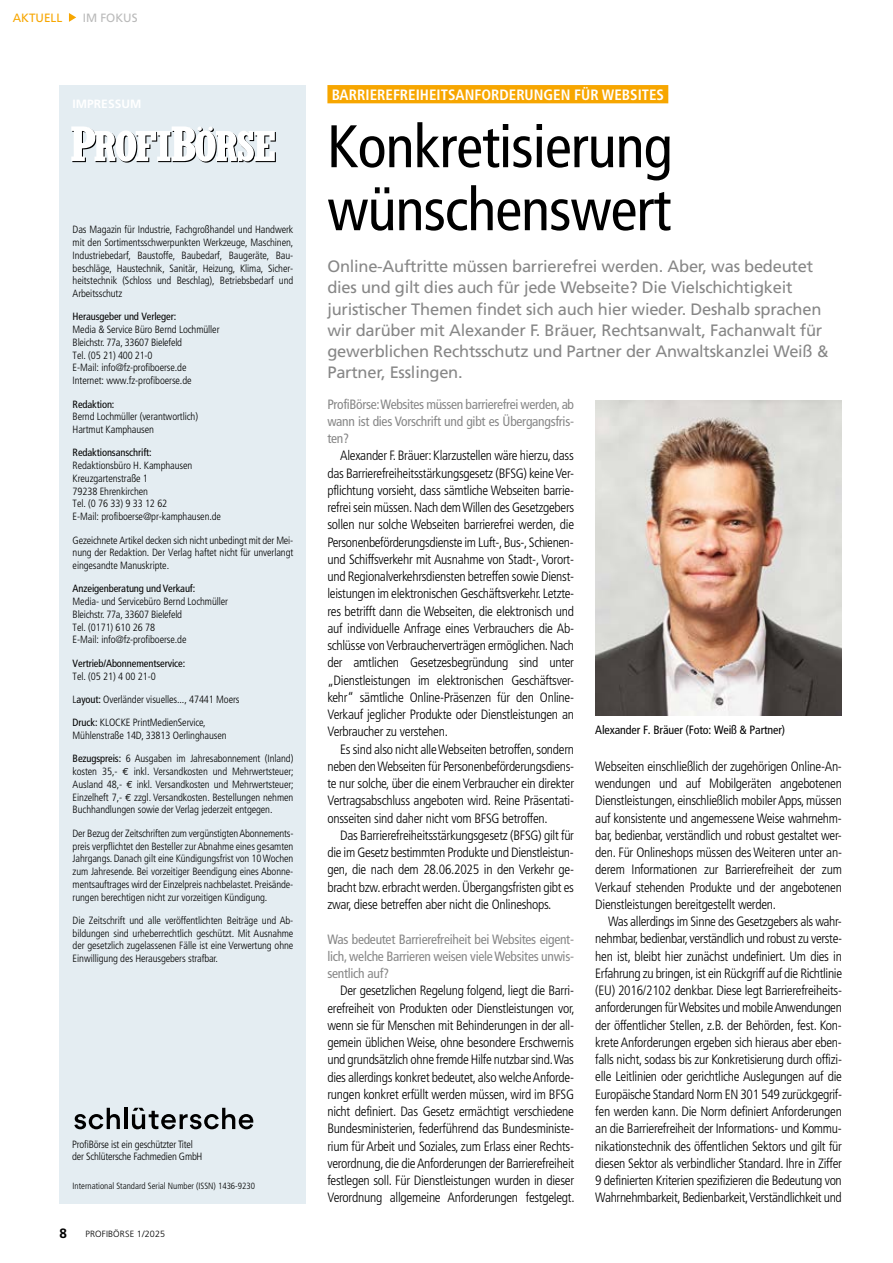
<style>
.page{position:relative;width:893px;height:1263px;background:#fff}
.page>*{position:absolute;margin:0;border:0;box-sizing:border-box;transform-origin:0 0}
.t1{font:condensed 60px/63px "Frutigercondensed 57";letter-spacing:-.015em;color:#000}
.t2{font:16.5px/21px "Frutiger";letter-spacing:-.015em;color:#878787}
.t3{font:15px "Frutigercondensed 67 Bold Cond";color:#fff}
.t4{font:13.5px/17.2px "Frutigercondensed 47 Light Cond";letter-spacing:-.02em;color:#000;text-align:justify}
.t5{font:condensed 13.5px/17.2px "Frutigercondensed 57";letter-spacing:-.02em;color:#878787;text-align:justify}
.t6{font:700 13.5px "Frutiger";color:#000}
.t7{font:condensed 12px "Frutigercondensed 57";letter-spacing:-.01em;color:#000}
.t8{font:700 12px "Frutiger";color:#fff}
.t9{font:12px "Frutiger";color:#f7a600}
.t10{font:12px "Frutiger";color:#bababa}
.t11{font:10.5px/12.8px "Frutigercondensed 47 Light Cond";letter-spacing:-.01em;color:#000}
.t12{font:condensed 10.5px "Frutigercondensed 57";letter-spacing:-.01em;color:#000}
.t13{font:9px "Frutigercondensed 47 Light Cond";color:#000}
.t14{font:300 9px "Frutiger";letter-spacing:.015em;color:#000}
.s1{font-family:"Frutigercondensed 57";font-stretch:condensed}
.s2{font-family:"Euro Mono"}
</style>
<div class="page">
<svg style="left:69px;top:13px;width:7px;height:9px"></svg>
<div style="left:60px;top:85px;width:246px;height:1118px;background:#e4edf2"></div>
<svg style="left:71px;top:126px;width:205px;height:37px"></svg>
<hr style="left:124px;top:1108px;width:4px;height:21px;background:#000">
<svg style="left:74px;top:1108px;width:46px;height:21px"></svg>
<svg style="left:132px;top:1108px;width:121px;height:21px"></svg>
<div style="left:327px;top:85px;width:341px;height:18px;background:#f7a600"></div>
<img style="left:595px;top:400px;width:247px;height:315px">
<p class="t9" style="left:13px;top:11px;width:51px">AKTUELL</p>
<p class="t10" style="left:83px;top:11px;width:56px">IM FOKUS</p>
<p class="t8" style="left:73px;top:97px;width:70px">IMPRESSUM</p>
<p class="t11" style="left:73px;top:223px;width:222px;text-align:justify">Das Magazin für Industrie, Fachgroßhandel und Handwerk mit den Sortimentsschwerpunkten Werkzeuge, Maschinen, Industriebedarf, Baustoffe, Baubedarf, Baugeräte, Bau&shy;beschläge, Haustechnik, Sanitär, Heizung, Klima, Sicher&shy;heitstechnik (Schloss und Beschlag), Betriebsbedarf und Arbeitsschutz</p>
<p class="t12" style="left:73px;top:311px;width:105px">Herausgeber und Verleger:</p>
<p class="t11" style="left:73px;top:323px;width:148px">Media &amp; Service Büro Bernd Lochmüller<br>Bleichstr. 77a, 33607 Bielefeld<br>Tel. (05 21) 400 21-0<br>E-Mail: info@fz-profiboerse.de<br>Internet: www.fz-profiboerse.de</p>
<p class="t12" style="left:73px;top:398px;width:43px">Redaktion:</p>
<p class="t11" style="left:73px;top:410px;width:127px">Bernd Lochmüller (verantwortlich)<br>Hartmut Kamphausen</p>
<p class="t12" style="left:73px;top:447px;width:81px">Redaktionsanschrift:</p>
<p class="t11" style="left:73px;top:459px;width:150px">Redaktionsbüro H. Kamphausen<br>Kreuzgartenstraße 1<br>79238 Ehrenkirchen<br>Tel. (0 76 33) 9 33 12 62<br>E-Mail: profiboerse@pr-kamphausen.de</p>
<p class="t11" style="left:73px;top:534px;width:222px;text-align:justify">Gezeichnete Artikel decken sich nicht unbedingt mit der Mei&shy;nung der Redaktion. Der Verlag haftet nicht für unverlangt eingesandte Manuskripte.</p>
<p class="t12" style="left:73px;top:583px;width:124px">Anzeigenberatung und Verkauf:</p>
<p class="t11" style="left:73px;top:595px;width:157px">Media- und Servicebüro Bernd Lochmüller<br>Bleichstr. 77a, 33607 Bielefeld<br>Tel. (0171) 610 26 78<br>E-Mail: info@fz-profiboerse.de</p>
<p class="t12" style="left:73px;top:657px;width:114px">Vertrieb/Abonnementservice:</p>
<p class="t11" style="left:73px;top:670px;width:85px">Tel. (05 21) 4 00 21-0</p>
<p class="t11" style="left:73px;top:693px;width:168px">L<span class="s1">ayout:</span> Overländer visuelles..., 47441 Moers</p>
<p class="t11" style="left:73px;top:716px;width:156px"><span class="s1">Druck:</span> KLOCKE PrintMedienService,<br>Mühlenstraße 14D, 33813 Oerlinghausen</p>
<p class="t11" style="left:73px;top:753px;width:223px;text-align:justify"><span class="s1">Bezugspreis:</span> 6 Ausgaben im Jahresabonnement (Inland) kosten 35,- <span class="s2">E</span> inkl. Versandkosten und Mehrwertsteuer; Ausland 48,- <span class="s2">E</span> inkl. Versandkosten und Mehrwertsteuer; Einzelheft 7,- <span class="s2">E</span> zzgl. Versandkosten. Bestellungen nehmen Buchhandlungen sowie der Verlag jederzeit entgegen.</p>
<p class="t11" style="left:73px;top:827px;width:222px;text-align:justify">Der Bezug der Zeitschriften zum vergünstigten Abonnements&shy;preis verpflichtet den Besteller zur Abnahme eines gesamten Jahrgangs. Danach gilt eine Kündigungsfrist von 10 Wochen zum Jahresende. Bei vorzeitiger Beendigung eines Abonne&shy;mentsauftrages wird der Einzelpreis nachbelastet. Preisände&shy;rungen berechtigen nicht zur vorzeitigen Kündigung.</p>
<p class="t11" style="left:73px;top:914px;width:222px;text-align:justify">Die Zeitschrift und alle veröffentlichten Beiträge und Ab&shy;bildungen sind urheberrechtlich geschützt. Mit Ausnahme der gesetzlich zugelassenen Fälle ist eine Verwertung ohne Einwilligung des Herausgebers strafbar.</p>
<p class="t11" style="left:72px;top:1139px;width:132px;line-height:12px">ProfiBörse ist ein geschützter Titel der Schlütersche Fachmedien GmbH</p>
<p class="t13" style="left:73px;top:1180px;width:184px">International Standard Serial Number (ISSN) 1436-9230</p>
<p class="t6" style="left:60px;top:1225px;width:9px">8</p>
<p class="t14" style="left:85px;top:1229px;width:81px">PROFIBÖRSE 1/2025</p>
<p class="t3" style="left:332px;top:86px;width:334px">BARRIEREFREIHEITSANFORDERUNGEN FÜR WEBSITES</p>
<h1 class="t1" style="left:327px;top:115px;width:347px">Konkretisierung wünschenswert</h1>
<p class="t2" style="left:327px;top:256px;width:503px">Online-Auftritte müssen barrierefrei werden. Aber, was bedeutet dies und gilt dies auch für jede Webseite? Die Vielschichtigkeit juristischer Themen findet sich auch hier wieder. Deshalb sprachen wir darüber mit Alexander F. Bräuer, Rechtsanwalt, Fachanwalt für gewerblichen Rechtsschutz und Partner der Anwaltskanzlei Weiß &amp; Partner, Esslingen.</p>
<p class="t5" style="left:327px;top:395px;width:248px">ProfiBörse: Websites müssen barrierefrei werden, ab wann ist dies Vorschrift und gibt es Übergangsfris&shy;ten?</p>
<p class="t4" style="left:327px;top:447px;width:248px;text-indent:13px">Alexander F. Bräuer: Klarzustellen wäre hierzu, dass das Barrierefreiheitsstärkungsgesetz (BFSG) keine Ver&shy;pflichtung vorsieht, dass sämtliche Webseiten barrie&shy;refrei sein müssen. Nach dem Willen des Gesetzgebers sollen nur solche Webseiten barrierefrei werden, die Personenbeförderungsdienste im Luft-, Bus-, Schienen&shy;und Schiffsverkehr mit Ausnahme von Stadt-, Vorort&shy;und Regionalverkehrsdiensten betreffen sowie Dienst&shy;leistungen im elektronischen Geschäftsverkehr. Letzte&shy;res betrifft dann die Webseiten, die elektronisch und auf individuelle Anfrage eines Verbrauchers die Ab&shy;schlüsse von Verbraucherverträgen ermöglichen. Nach der amtlichen Gesetzesbegründung sind unter „Dienstleistungen im elektronischen Geschäftsver&shy;kehr“ sämtliche Online-Präsenzen für den Online-Verkauf jeglicher Produkte oder Dienstleistungen an Verbraucher zu verstehen.</p>
<p class="t4" style="left:327px;top:740px;width:248px;text-indent:13px">Es sind also nicht alle Webseiten betroffen, sondern neben den Webseiten für Personenbeförderungsdiens&shy;te nur solche, über die einem Verbraucher ein direkter Vertragsabschluss angeboten wird. Reine Präsentati&shy;onsseiten sind daher nicht vom BFSG betroffen.</p>
<p class="t4" style="left:327px;top:827px;width:248px;text-indent:13px">Das Barrierefreiheitsstärkungsgesetz (BFSG) gilt für die im Gesetz bestimmten Produkte und Dienstleistun&shy;gen, die nach dem 28.06.2025 in den Verkehr ge&shy;bracht bzw. erbracht werden. Übergangsfristen gibt es zwar, diese betreffen aber nicht die Onlineshops.</p>
<p class="t5" style="left:327px;top:930px;width:248px">Was bedeutet Barrierefreiheit bei Websites eigent&shy;lich, welche Barrieren weisen viele Websites unwis&shy;sentlich auf?</p>
<p class="t4" style="left:327px;top:982px;width:249px;text-indent:13px">Der gesetzlichen Regelung folgend, liegt die Barri&shy;erefreiheit von Produkten oder Dienstleistungen vor, wenn sie für Menschen mit Behinderungen in der all&shy;gemein üblichen Weise, ohne besondere Erschwernis und grundsätzlich ohne fremde Hilfe nutzbar sind. Was dies allerdings konkret bedeutet, also welche Anforde&shy;rungen konkret erfüllt werden müssen, wird im BFSG nicht definiert. Das Gesetz ermächtigt verschiedene Bundesministerien, federführend das Bundesministe&shy;rium für Arbeit und Soziales, zum Erlass einer Rechts&shy;verordnung, die die Anforderungen der Barrierefreiheit festlegen soll. Für Dienstleistungen wurden in dieser Verordnung allgemeine Anforderungen festgelegt.</p>
<p class="t7" style="left:595px;top:723px;width:191px">Alexander F. Bräuer (Foto: Weiß &amp; Partner)</p>
<p class="t4" style="left:595px;top:758px;width:248px">Webseiten einschließlich der zugehörigen Online-An&shy;wendungen und auf Mobilgeräten angebotenen Dienstleistungen, einschließlich mobiler Apps, müssen auf konsistente und angemessene Weise wahrnehm&shy;bar, bedienbar, verständlich und robust gestaltet wer&shy;den. Für Onlineshops müssen des Weiteren unter an&shy;derem Informationen zur Barrierefreiheit der zum Verkauf stehenden Produkte und der angebotenen Dienstleistungen bereitgestellt werden.</p>
<p class="t4" style="left:595px;top:913px;width:248px;text-indent:13px">Was allerdings im Sinne des Gesetzgebers als wahr&shy;nehmbar, bedienbar, verständlich und robust zu verste&shy;hen ist, bleibt hier zunächst undefiniert. Um dies in Erfahrung zu bringen, ist ein Rückgriff auf die Richtlinie (EU) 2016/2102 denkbar. Diese legt Barrierefreiheits&shy;anforderungen für Websites und mobile Anwendungen der öffentlicher Stellen, z.B. der Behörden, fest. Kon&shy;krete Anforderungen ergeben sich hieraus aber eben&shy;falls nicht, sodass bis zur Konkretisierung durch offizi&shy;elle Leitlinien oder gerichtliche Auslegungen auf die Europäische Standard Norm EN 301 549 zurückgegrif&shy;fen werden kann. Die Norm definiert Anforderungen an die Barrierefreiheit der Informations- und Kommu&shy;nikationstechnik des öffentlichen Sektors und gilt für diesen Sektor als verbindlicher Standard. Ihre in Ziffer 9 definierten Kriterien spezifizieren die Bedeutung von Wahrnehmbarkeit, Bedienbarkeit, Verständlichkeit und</p>
</div>
